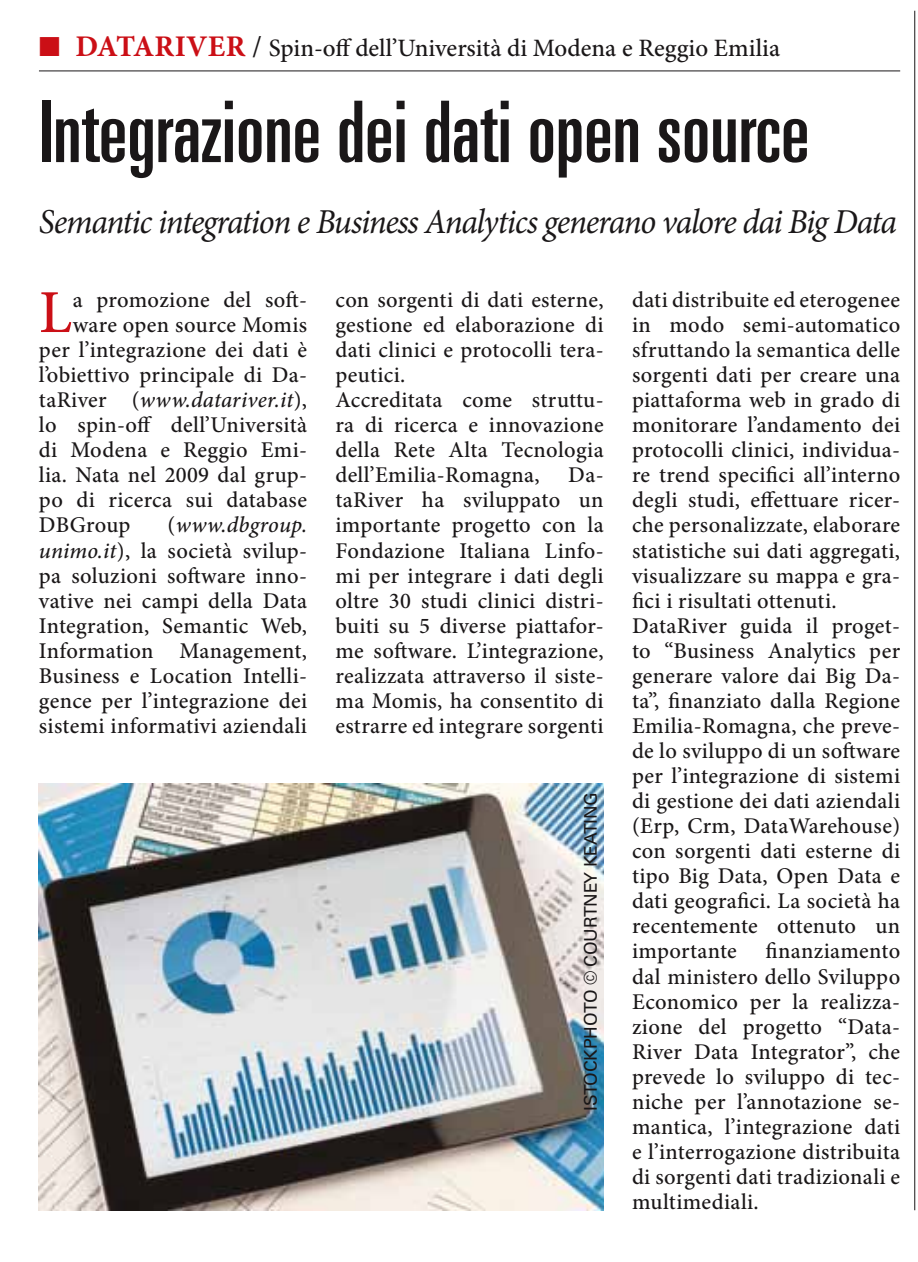
<style>
.page{position:relative;width:918px;height:1262px;background:#fff}
.page>*{position:absolute;margin:0;border:0;box-sizing:border-box;transform-origin:0 0}
.t1{font:ultra-condensed 85px "Univers LT Std";color:#1a1718}
.t2{font:500 61px "Minion Pro";color:#cb0f16}
.t3{font:italic 35px "Minion Pro";letter-spacing:-.04em;color:#1a1718;scale:.96 1}
.t4{font:500 25px "Minion Pro";color:#1a1718}
.t5{font:500 22.5px/25px "Minion Pro";letter-spacing:.015em;color:#1a1718;text-align:justify}
.t6{font:italic 500 22.5px "Minion Pro";letter-spacing:.01em;color:#1a1718}
.t7{font:17.5px "Univers LT Std";letter-spacing:-.01em;color:#1a1718}
.s1{color:#cb0f16}
.s2{font-weight:700;font-size:30px;color:#cb0f16}
.s3{font-weight:400;font-size:30px}
.s4{font-style:normal}
.s5{font-style:italic}
</style>
<div class="page">
<hr style="left:914px;top:11px;width:1px;height:1198px;background:#1a1718">
<hr style="left:39px;top:70px;width:861px;height:1px;background:#1a1718">
<img style="left:39px;top:783px;width:564px;height:426px">
<p class="t4" style="left:39px;top:31px;width:742px"><span class="s1">■</span> <span class="s2">DATARIVER</span> <span class="s3">/</span> Spin-off dell’Università di Modena e Reggio Emilia</p>
<h1 class="t1" style="left:39px;top:83px;width:772px">Integrazione dei dati open source</h1>
<h3 class="t3" style="left:39px;top:198px;width:895px">Semantic integration e Business Analytics generano valore dai Big Data</h3>
<h2 class="t2" style="left:39px;top:271px;width:35px">L</h2>
<p class="t5" style="left:73px;top:287px;width:236px">a promozione del soft-</p>
<p class="t5" style="left:73px;top:312px;width:236px">ware open source Momis</p>
<p class="t5" style="left:39px;top:337px;width:269px">per l’integrazione dei dati è</p>
<p class="t5" style="left:39px;top:362px;width:270px">l’obiettivo principale di Da-</p>
<p class="t6" style="left:39px;top:384px;width:270px"><span class="s4">taRiver (</span>www.datariver.it<span class="s4">),</span></p>
<p class="t5" style="left:39px;top:412px;width:270px">lo spin-off dell’Università</p>
<p class="t5" style="left:39px;top:437px;width:270px">di Modena e Reggio Emi-</p>
<p class="t5" style="left:39px;top:462px;width:270px">lia. Nata nel 2009 dal grup-</p>
<p class="t5" style="left:39px;top:487px;width:269px">po di ricerca sui database</p>
<p class="t5" style="left:39px;top:513px;width:93px">DBGroup</p>
<p class="t5" style="left:39px;top:513px;width:270px;text-indent:128px">(<span class="s5">www.dbgroup. unimo.it</span>), la società svilup&shy;pa soluzioni software inno&shy;vative nei campi della Data Integration, Semantic Web, Information Management, Business e Location Intelli&shy;gence per l’integrazione dei sistemi informativi aziendali</p>
<p class="t5" style="left:335px;top:287px;width:270px;text-align:left">con sorgenti di dati esterne, gestione ed elaborazione di dati clinici e protocolli tera&shy;peutici.<br>Accreditata come struttu&shy;ra di ricerca e innovazione della Rete Alta Tecnologia dell’Emilia-Romagna,</p>
<p class="t5" style="left:335px;top:462px;width:270px;text-indent:233px">Da&shy;taRiver ha sviluppato un importante progetto con la Fondazione Italiana Linfo&shy;mi per integrare i dati degli oltre 30 studi clinici distri&shy;buiti su 5 diverse piattafor&shy;me software. L’integrazione, realizzata attraverso il siste&shy;ma Momis, ha consentito di estrarre ed integrare sorgenti</p>
<p class="t7" style="left:580px;top:1110px;width:321px;rotate:-90deg">istockphoto © Courtney Keating</p>
<p class="t5" style="left:632px;top:287px;width:270px;text-align:left">dati distribuite ed eterogenee in modo semi-automatico sfruttando la semantica delle sorgenti dati per creare una piattaforma web in grado di monitorare l’andamento dei protocolli clinici, individua&shy;re trend specifici all’interno degli studi, effettuare ricer&shy;che personalizzate, elaborare statistiche sui dati aggregati, visualizzare su mappa e gra&shy;fici i risultati ottenuti.<br>DataRiver guida il proget&shy;to “Business Analytics per generare valore dai Big Da&shy;ta”, finanziato dalla Regione<br>Emilia-Romagna, che preve&shy;de lo sviluppo di un software per l’integrazione di sistemi di gestione dei dati aziendali (Erp, Crm, DataWarehouse) con sorgenti dati esterne di tipo Big Data, Open Data e dati geografici. La società ha recentemente ottenuto un importante</p>
<p class="t5" style="left:632px;top:938px;width:270px;text-indent:134px">finanziamento dal ministero dello Sviluppo Economico per la realizza&shy;zione del progetto “Data-River Data Integrator”, che prevede lo sviluppo di tec&shy;niche per l’annotazione se&shy;mantica, l’integrazione dati e l’interrogazione distribuita di sorgenti dati tradizionali e multimediali.</p>
</div>
